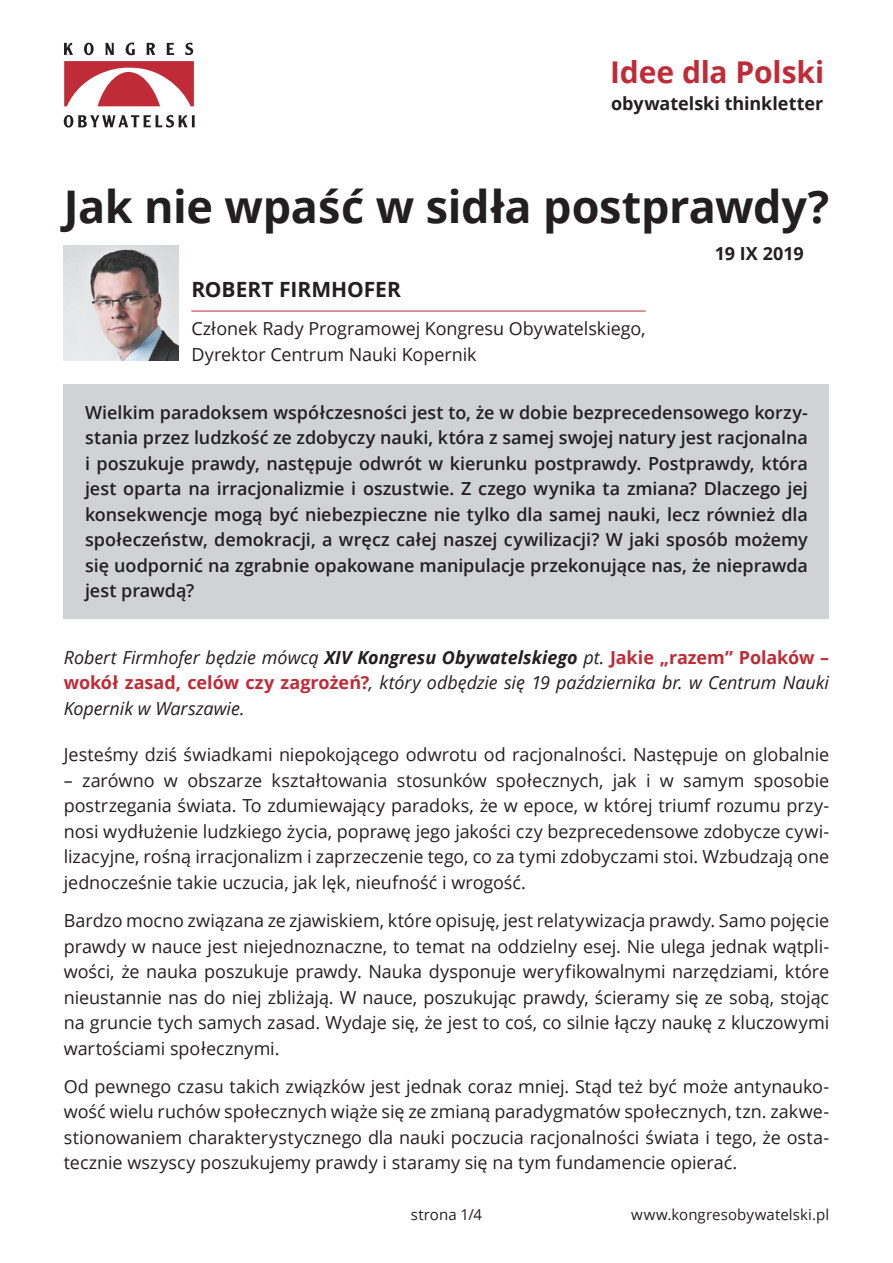
<style>
.page{position:relative;width:893px;height:1263px;background:#fff}
.page>*{position:absolute;margin:0;border:0;box-sizing:border-box;transform-origin:0 0}
.Tytuł{font:700 45px "Open Sans";letter-spacing:-.005em;color:#231f20}
.t1{font:700 30px "Open Sans";letter-spacing:-.005em;color:#bf2b37}
.Imię_i_nazwisko{font:700 21px "Open Sans";color:#231f20}
.afiliacja_nadkreślon{font:18px/25.5px "Open Sans";letter-spacing:-.005em;color:#231f20;text-align:justify}
.Od_redakcji_-_tekst{font:600 18px/25.5px "Open Sans";letter-spacing:-.005em;color:#231f20;text-align:justify}
.t2{font:italic 18px/25.5px "Open Sans";letter-spacing:-.005em;color:#231f20;text-align:justify}
.t3{font:700 18px "Open Sans";color:#231f20}
.stopka{font:15px "Open Sans";letter-spacing:.005em;color:#231f20}
.numer_prawy{font:15px "Open Sans";letter-spacing:.005em;color:#231f20}
.s1{font-weight:700}
.s2{font-weight:700;font-style:normal;color:#bf2b37}
</style>
<div class="page">
<svg style="left:64px;top:43px;width:9px;height:12px"></svg>
<svg style="left:84px;top:43px;width:10px;height:12px"></svg>
<svg style="left:105px;top:43px;width:9px;height:12px"></svg>
<svg style="left:126px;top:43px;width:9px;height:12px"></svg>
<svg style="left:147px;top:43px;width:8px;height:12px"></svg>
<svg style="left:167px;top:43px;width:7px;height:12px"></svg>
<svg style="left:185px;top:43px;width:8px;height:12px"></svg>
<svg style="left:64px;top:115px;width:131px;height:13px"></svg>
<svg style="left:64px;top:61px;width:130px;height:45px"></svg>
<img style="left:64px;top:246px;width:115px;height:115px">
<hr style="left:191px;top:311px;width:455px;height:1px;background:#bf2b37">
<div style="left:64px;top:384px;width:765px;height:235px;background:#d1d2d4"></div>
<h2 class="t1" style="left:610px;top:51px;width:216px">Idee dla Polski</h2>
<p class="t3" style="left:611px;top:91px;width:214px">obywatelski thinkletter</p>
<p class="Tytuł" style="left:64px;top:175px;width:767px">Jak nie wpaść w sidła postprawdy?</p>
<p class="Imię_i_nazwisko" style="left:191px;top:275px;width:211px">ROBERT FIRMHOFER</p>
<p class="afiliacja_nadkreślon" style="left:191px;top:315px;width:456px">Członek Rady Programowej Kongresu Obywatelskiego,<br>Dyrektor Centrum Nauki Kopernik</p>
<p class="t3" style="left:715px;top:240px;width:90px">19 IX 2019</p>
<p class="Od_redakcji_-_tekst" style="left:85px;top:399px;width:724px">Wielkim paradoksem współczesności jest to, że w dobie bezprecedensowego korzy&shy;stania przez ludzkość ze zdobyczy nauki, która z samej swojej natury jest racjonalna i poszukuje prawdy, następuje odwrót w kierunku postprawdy. Postprawdy, która jest oparta na irracjonalizmie i oszustwie. Z czego wynika ta zmiana? Dlaczego jej konsekwencje mogą być niebezpieczne nie tylko dla samej nauki, lecz również dla społeczeństw, demokracji, a wręcz całej naszej cywilizacji? W jaki sposób możemy się uodpornić na zgrabnie opakowane manipulacje przekonujące nas, że nieprawda jest prawdą?</p>
<p class="t2" style="left:64px;top:644px;width:767px">Robert Firmhofer będzie mówcą <span class="s1">XIV Kongresu Obywatelskiego</span> pt. <span class="s2">Jakie „razem” Polaków – wokół zasad, celów czy zagrożeń?</span>, który odbędzie się 19 października br. w Centrum Nauki Kopernik w Warszawie.</p>
<p class="afiliacja_nadkreślon" style="left:64px;top:742px;width:767px">Jesteśmy dziś świadkami niepokojącego odwrotu od racjonalności. Następuje on globalnie</p>
<p class="afiliacja_nadkreślon" style="left:64px;top:767px;width:767px">– zarówno w obszarze kształtowania stosunków społecznych, jak i w samym sposobie postrzegania świata. To zdumiewający paradoks, że w epoce, w której triumf rozumu przy&shy;nosi wydłużenie ludzkiego życia, poprawę jego jakości czy bezprecedensowe zdobycze cywi&shy;lizacyjne, rośną irracjonalizm i zaprzeczenie tego, co za tymi zdobyczami stoi. Wzbudzają one jednocześnie takie uczucia, jak lęk, nieufność i wrogość.</p>
<p class="afiliacja_nadkreślon" style="left:64px;top:907px;width:767px">Bardzo mocno związana ze zjawiskiem, które opisuję, jest relatywizacja prawdy. Samo pojęcie prawdy w nauce jest niejednoznaczne, to temat na oddzielny esej. Nie ulega jednak wątpli&shy;wości, że nauka poszukuje prawdy. Nauka dysponuje weryfikowalnymi narzędziami, które nieustannie nas do niej zbliżają. W nauce, poszukując prawdy, ścieramy się ze sobą, stojąc na gruncie tych samych zasad. Wydaje się, że jest to coś, co silnie łączy naukę z kluczowymi wartościami społecznymi.</p>
<p class="afiliacja_nadkreślon" style="left:64px;top:1073px;width:767px">Od pewnego czasu takich związków jest jednak coraz mniej. Stąd też być może antynauko&shy;wość wielu ruchów społecznych wiąże się ze zmianą paradygmatów społecznych, tzn. zakwe&shy;stionowaniem charakterystycznego dla nauki poczucia racjonalności świata i tego, że osta&shy;tecznie wszyscy poszukujemy prawdy i staramy się na tym fundamencie opierać.</p>
<p class="numer_prawy" style="left:411px;top:1205px;width:73px">strona 1/4</p>
<p class="stopka" style="left:631px;top:1205px;width:199px">www.kongresobywatelski.pl</p>
</div>
